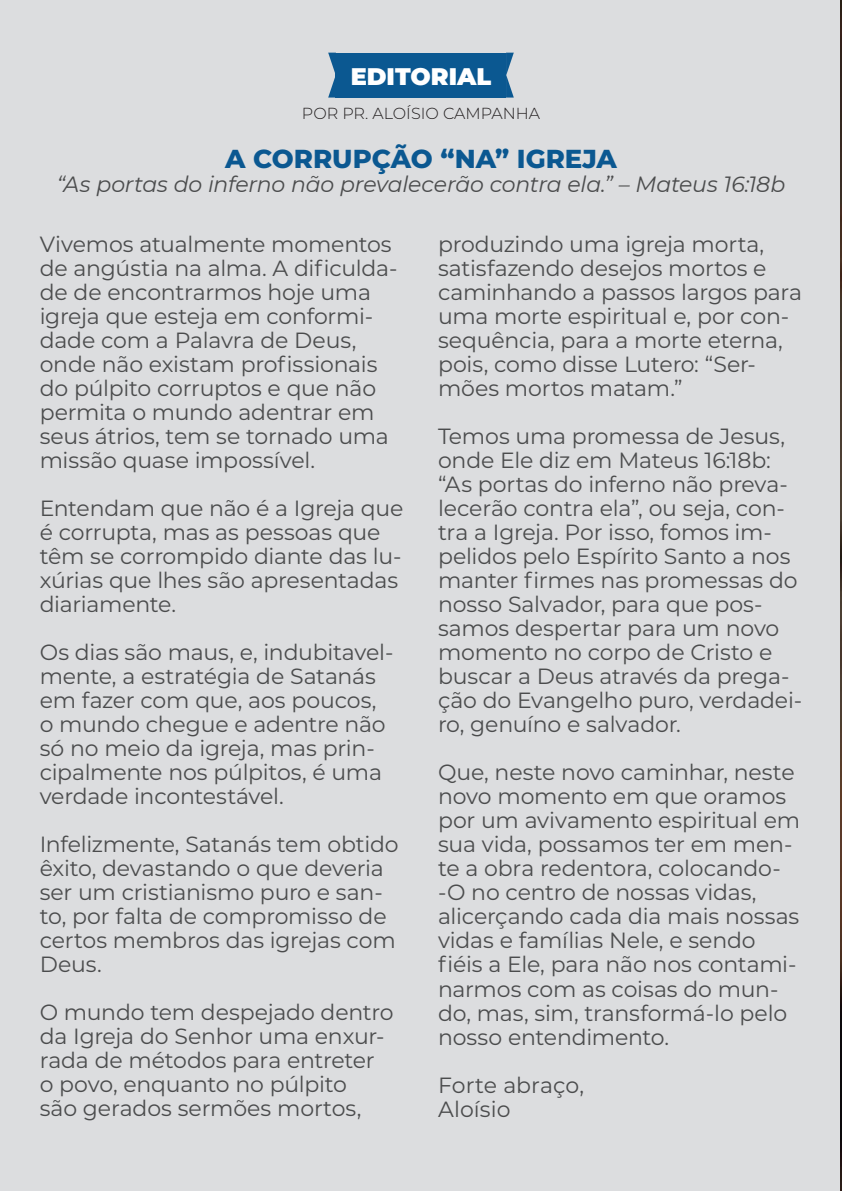
<style>
.page{position:relative;width:842px;height:1191px;background:#fff}
.page>*{position:absolute;margin:0;border:0;box-sizing:border-box;transform-origin:0 0}
.t1{font:800 26px "Montserrat";color:#0b5891}
.t2{font:900 24px "Montserrat";color:#fff}
.t3{font:22px/24px "Montserrat";letter-spacing:-.01em;color:#4b4c4d}
.t4{font:italic 22px "Montserrat";letter-spacing:-.01em;color:#4b4c4d}
.t5{font:300 16px "Montserrat";color:#231f20}
</style>
<div class="page">
<div style="left:0;top:0;width:840px;height:1191px;background:#dcdddf"></div>
<img style="left:840px;top:0;width:2px;height:1191px">
<div style="left:336px;top:53px;width:170px;height:45px;background:#0b5891"></div>
<svg style="left:328px;top:53px;width:8px;height:45px"></svg>
<svg style="left:506px;top:53px;width:8px;height:45px"></svg>
<p class="t2" style="left:351px;top:58px;width:142px">EDITORIAL</p>
<p class="t5" style="left:302px;top:102px;width:240px">POR PR. ALOÍSIO CAMPANHA</p>
<p class="t1" style="left:225px;top:140px;width:393px">A CORRUPÇÃO “NA” IGREJA</p>
<p class="t4" style="left:57px;top:169px;width:730px">“As portas do inferno não prevalecerão contra ela.” – Mateus 16:18b</p>
<p class="t3" style="left:40px;top:231px;width:359px">Vivemos atualmente momentos de angústia na alma. A dificulda&shy;de de encontrarmos hoje uma igreja que esteja em conformi&shy;dade com a Palavra de Deus, onde não existam profissionais do púlpito corruptos e que não permita o mundo adentrar em seus átrios, tem se tornado uma missão quase impossível.</p>
<p class="t3" style="left:40px;top:495px;width:365px">Entendam que não é a Igreja que é corrupta, mas as pessoas que têm se corrompido diante das lu&shy;xúrias que lhes são apresentadas diariamente.</p>
<p class="t3" style="left:40px;top:639px;width:355px">Os dias são maus, e, indubitavel&shy;mente, a estratégia de Satanás em fazer com que, aos poucos, o mundo chegue e adentre não só no meio da igreja, mas prin&shy;cipalmente nos púlpitos, é uma verdade incontestável.</p>
<p class="t3" style="left:40px;top:831px;width:360px">Infelizmente, Satanás tem obtido êxito, devastando o que deveria ser um cristianismo puro e san&shy;to, por falta de compromisso de certos membros das igrejas com<br>Deus.</p>
<p class="t3" style="left:40px;top:999px;width:355px">O mundo tem despejado dentro da Igreja do Senhor uma enxur&shy;rada de métodos para entreter o povo, enquanto no púlpito<br>são gerados sermões mortos,</p>
<p class="t3" style="left:438px;top:231px;width:366px">produzindo uma igreja morta, satisfazendo desejos mortos e caminhando a passos largos para uma morte espiritual e, por con&shy;sequência, para a morte eterna, pois, como disse Lutero: “Ser&shy;mões mortos matam.”</p>
<p class="t3" style="left:438px;top:424px;width:366px">Temos uma promessa de Jesus, onde Ele diz em Mateus 16:18b: “As portas do inferno não preva&shy;lecerão contra ela”, ou seja, con&shy;tra a Igreja. Por isso, fomos im&shy;pelidos pelo Espírito Santo a nos manter firmes nas promessas do nosso Salvador, para que pos&shy;samos despertar para um novo momento no corpo de Cristo e buscar a Deus através da prega&shy;ção do Evangelho puro, verdadei&shy;ro, genuíno e salvador.</p>
<p class="t3" style="left:438px;top:760px;width:364px">Que, neste novo caminhar, neste novo momento em que oramos por um avivamento espiritual em sua vida, possamos ter em men&shy;te a obra redentora, colocando--O no centro de nossas vidas, alicerçando cada dia mais nossas vidas e famílias Nele, e sendo fiéis a Ele, para não nos contami&shy;narmos com as coisas do mun&shy;do, mas, sim, transformá-lo pelo nosso entendimento.</p>
<p class="t3" style="left:438px;top:1072px;width:148px">Forte abraço,<br>Aloísio</p>
</div>
